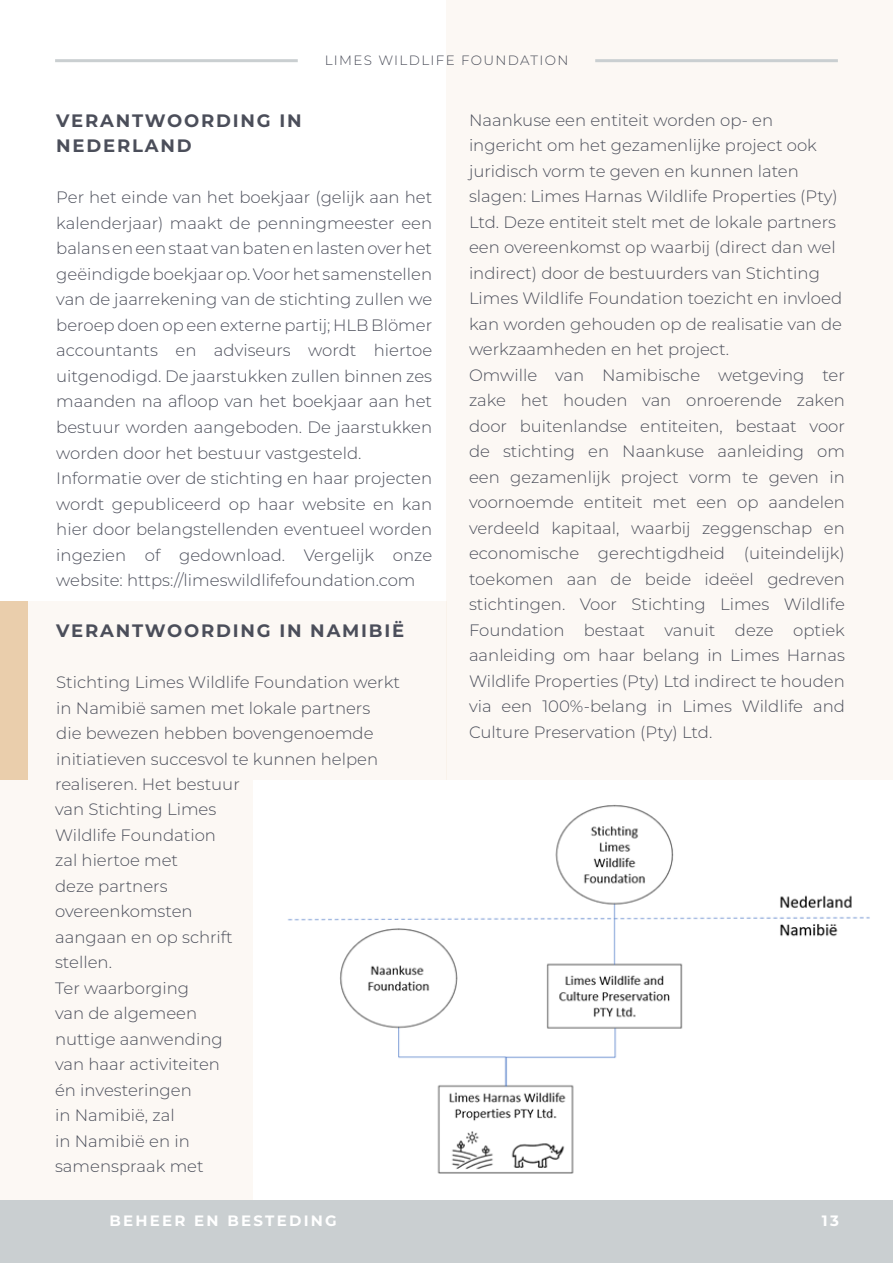
<style>
.page{position:relative;width:893px;height:1263px;background:#fff}
.page>*{position:absolute;margin:0;border:0;box-sizing:border-box;transform-origin:0 0}
.Body_01_-_Align_Left{font:700 18px/25.5px "Montserrat";letter-spacing:.1em;color:#4b4e5a}
.Body_01_-_Align_Left-2{font:300 16.5px/25.5px "Montserrat";color:#4b4e5a}
.Body_01_-_Align_Left-3{font:700 15px "Montserrat";letter-spacing:.15em;color:#fff}
.Subheading_01{font:300 13.5px "Montserrat";letter-spacing:.1em;color:#4b4e5a}
</style>
<div class="page">
<div style="left:447px;top:0;width:446px;height:787px;background:#fcf8f4"></div>
<div style="left:0;top:602px;width:446px;height:598px;background:#fcf8f4"></div>
<div style="left:0;top:1200px;width:893px;height:63px;background:#cacfd1"></div>
<div style="left:0;top:602px;width:27px;height:178px;background:#eaceac"></div>
<div style="left:253px;top:780px;width:640px;height:420px;background:#fff"></div>
<img style="left:287px;top:805px;width:583px;height:369px">
<hr style="left:55px;top:59px;width:243px;height:3px;background:#cacfd1">
<hr style="left:595px;top:59px;width:243px;height:3px;background:#cacfd1">
<p class="Subheading_01" style="left:325px;top:51px;width:245px">LIMES WILDLIFE FOUNDATION</p>
<p class="Body_01_-_Align_Left" style="left:56px;top:107px;width:247px">VERANTWOORDING IN<br>NEDERLAND</p>
<p class="Body_01_-_Align_Left-2" style="left:56px;top:184px;width:377px;text-align:justify">Per het einde van het boekjaar (gelijk aan het kalenderjaar) maakt de penningmeester een balans en een staat van baten en lasten over het geëindigde boekjaar op. Voor het samenstellen van de jaarrekening van de stichting zullen we beroep doen op een externe partij; HLB Blömer accountants en adviseurs wordt hiertoe uitgenodigd. De jaarstukken zullen binnen zes maanden na afloop van het boekjaar aan het bestuur worden aangeboden. De jaarstukken worden door het bestuur vastgesteld.</p>
<p class="Body_01_-_Align_Left-2" style="left:56px;top:465px;width:377px;text-align:justify">Informatie over de stichting en haar projecten wordt gepubliceerd op haar website en kan hier door belangstellenden eventueel worden ingezien of gedownload. Vergelijk onze website: https://limeswildlifefoundation.com</p>
<p class="Body_01_-_Align_Left" style="left:56px;top:617px;width:350px">VERANTWOORDING IN NAMIBIË</p>
<p class="Body_01_-_Align_Left-2" style="left:56px;top:669px;width:345px">Stichting Limes Wildlife Foundation werkt in Namibië samen met lokale partners<br>die bewezen hebben bovengenoemde initiatieven succesvol te kunnen helpen</p>
<p class="Body_01_-_Align_Left-2" style="left:55px;top:771px;width:186px">realiseren. Het bestuur van Stichting Limes<br>Wildlife Foundation zal hiertoe met<br>deze partners overeenkomsten aangaan en op schrift stellen.</p>
<p class="Body_01_-_Align_Left-2" style="left:55px;top:975px;width:169px">Ter waarborging<br>van de algemeen nuttige aanwending van haar activiteiten én investeringen<br>in Namibië, zal<br>in Namibië en in samenspraak met</p>
<p class="Body_01_-_Align_Left-2" style="left:469px;top:106px;width:375px">Naankuse een entiteit worden op- en ingericht om het gezamenlijke project ook juridisch vorm te geven en kunnen laten slagen: Limes Harnas Wildlife Properties (Pty)<br>Ltd. Deze entiteit stelt met de lokale partners een overeenkomst op waarbij (direct dan wel indirect) door de bestuurders van Stichting Limes Wildlife Foundation toezicht en invloed kan worden gehouden op de realisatie van de werkzaamheden en het project.</p>
<p class="Body_01_-_Align_Left-2" style="left:469px;top:361px;width:377px;text-align:justify">Omwille van Namibische wetgeving ter zake het houden van onroerende zaken door buitenlandse entiteiten, bestaat voor de stichting en Naankuse aanleiding om een gezamenlijk project vorm te geven in voornoemde entiteit met een op aandelen verdeeld kapitaal, waarbij zeggenschap en economische gerechtigdheid (uiteindelijk) toekomen aan de beide ideëel gedreven stichtingen. Voor Stichting Limes Wildlife Foundation bestaat vanuit deze optiek aanleiding om haar belang in Limes Harnas Wildlife Properties (Pty) Ltd indirect te houden via een 100%-belang in Limes Wildlife and Culture Preservation (Pty) Ltd.</p>
<p class="Body_01_-_Align_Left-3" style="left:109px;top:1210px;width:229px">BEHEER EN BESTEDING</p>
<p class="Body_01_-_Align_Left-3" style="left:822px;top:1210px;width:19px">13</p>
</div>
